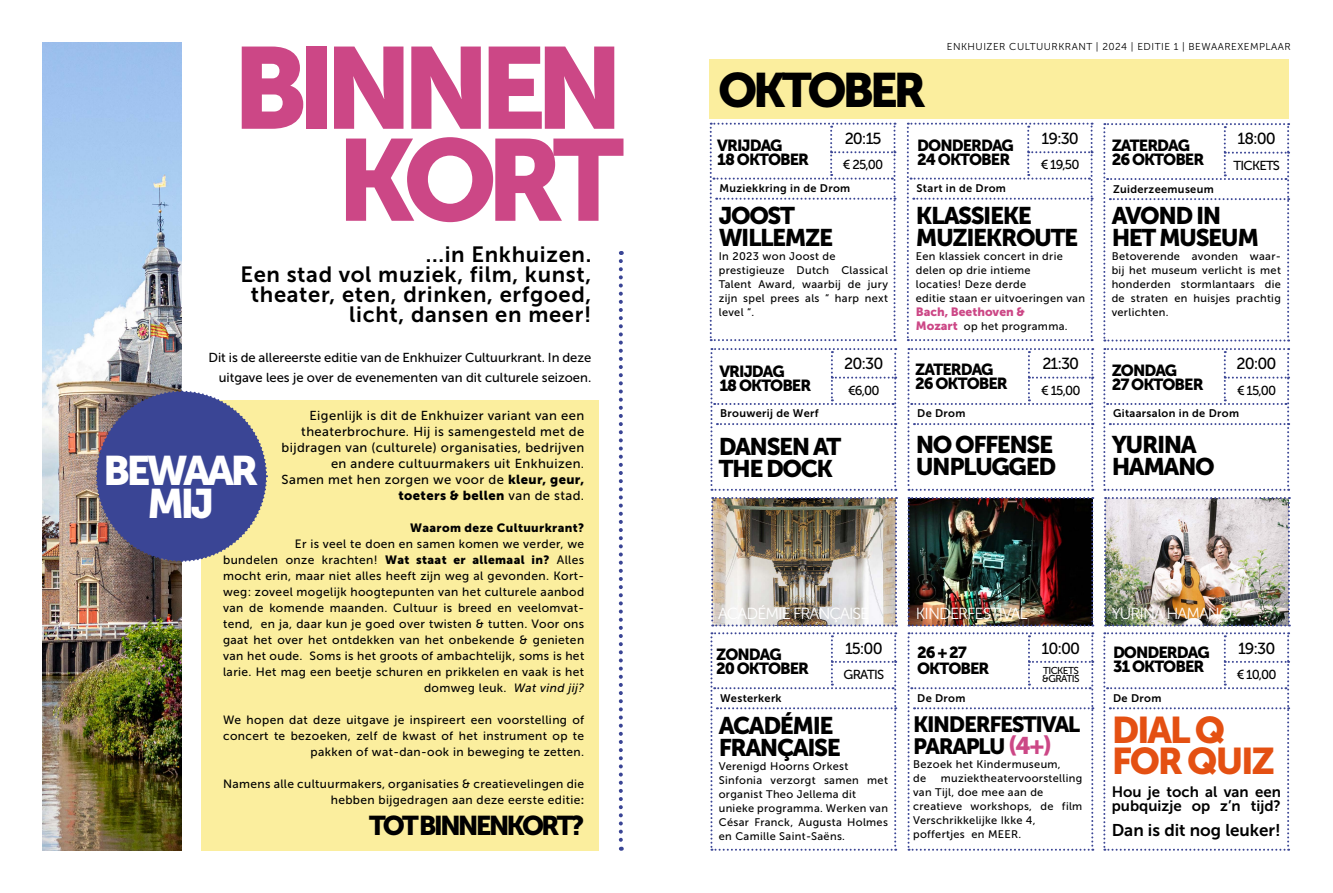
<style>
.page{position:relative;width:1333px;height:893px;background:#fff}
.page>*{position:absolute;margin:0;border:0;box-sizing:border-box;transform-origin:0 0}
.t1{font:115px/92px "Museo Sans 900";letter-spacing:-.1em;color:#cc4786;text-align:right}
.t2{font:48px "Museo Sans 900";letter-spacing:-.09em;color:#000}
.t3{font:41px/33px "Museo Sans 900";letter-spacing:-.09em;color:#fff;text-align:center}
.t4{font:37px/31px "Museo Sans 900";letter-spacing:-.06em;color:#e45012}
.t5{font:27px "Museo Sans 900";letter-spacing:-.11em;color:#000}
.t6{font:24px/22px "Museo Sans 900";letter-spacing:-.06em;color:#000}
.t7{font:22px/20px "Museo Sans 700";letter-spacing:.03em;color:#000;text-align:right}
.t8{font:22px/22px "Museo Sans 900";letter-spacing:-.06em;color:#000}
.t9{font:17px "Museo Sans 700";color:#000}
.t10{font:16px/14px "Museo Sans 900";letter-spacing:-.06em;color:#000}
.t11{font:16px "Museo Sans 500";letter-spacing:-.06em;color:#000}
.t12{font:16px "Museo Sans 300";letter-spacing:-.06em;color:#fff}
.t13{font:15px/14px "Museo Sans 700";color:#000}
.t14{font:13px/16px "Museo Sans 500";letter-spacing:.03em;color:#000;text-align:right}
.t15{font:13px/20px "Museo Sans 500";color:#000;text-align:right}
.t16{font:13px "Museo Sans 900";letter-spacing:.03em;color:#000}
.t17{font:13px "Museo Sans 500";letter-spacing:-.06em;color:#000}
.t18{font:12px/16px "Museo Sans 500";letter-spacing:.03em;color:#000;text-align:right}
.t19{font:12px "Museo Sans 900";letter-spacing:.03em;color:#000}
.t20{font:12px "Museo Sans 900";color:#cc4786}
.t21{font:11px/14px "Museo Sans 500";letter-spacing:.03em;color:#000}
.t22{font:11px "Museo Sans 700";letter-spacing:.03em;color:#000}
.t23{font:10px "Museo Sans 300";letter-spacing:.05em;color:#000}
.t24{font:10px/8px "Museo Sans 500";letter-spacing:-.06em;color:#000}
.s1{font-family:"Museo Sans 900";font-size:12px;color:#cc4786}
.s2{font-family:"Museo Sans 900"}
.s3{font-family:"Museo Sans 500"}
.s4{font-style:italic}
.s5{font-family:"Museo Sans 700"}
.s6{font-size:24px;color:#cc4786}
</style>
<div class="page">
<svg style="left:618px;top:261px;width:4px;height:590px"></svg>
<img style="left:43px;top:43px;width:138px;height:807px">
<div style="left:709px;top:59px;width:579px;height:59px;background:#fbee9e"></div>
<div style="left:201px;top:400px;width:397px;height:451px;background:#fbee9e"></div>
<svg style="left:1103px;top:123px;width:186px;height:218px"></svg>
<svg style="left:709px;top:123px;width:186px;height:218px"></svg>
<svg style="left:906px;top:123px;width:186px;height:218px"></svg>
<svg style="left:710px;top:348px;width:186px;height:143px"></svg>
<svg style="left:907px;top:348px;width:186px;height:143px"></svg>
<svg style="left:710px;top:632px;width:186px;height:219px"></svg>
<img style="left:711px;top:497px;width:186px;height:129px">
<img style="left:907px;top:497px;width:186px;height:129px">
<svg style="left:1103px;top:348px;width:186px;height:143px"></svg>
<svg style="left:1103px;top:632px;width:186px;height:219px"></svg>
<div style="left:1108px;top:713px;width:175px;height:134px;background:#fff"></div>
<img style="left:1104px;top:497px;width:185px;height:129px">
<svg style="left:907px;top:632px;width:186px;height:219px"></svg>
<svg style="left:95px;top:390px;width:173px;height:173px;background:#5b5f93"></svg>
<div style="left:716px;top:203px;width:174px;height:135px;background:#fff"></div>
<div style="left:913px;top:203px;width:174px;height:135px;background:#fff"></div>
<div style="left:716px;top:713px;width:174px;height:135px;background:#fff"></div>
<div style="left:910px;top:713px;width:175px;height:134px;background:#fff"></div>
<div style="left:1108px;top:203px;width:175px;height:134px;background:#fff"></div>
<h1 class="t1" style="left:232px;top:42px;width:393px">BINNEN<br>KORT</h1>
<p class="t23" style="left:946px;top:41px;width:345px">ENKHUIZER CULTUURKRANT | 2024 | EDITIE 1 | BEWAAREXEMPLAAR</p>
<h2 class="t2" style="left:718px;top:63px;width:210px">OKTOBER</h2>
<h3 class="t11" style="left:1041px;top:130px;width:39px">19:30</h3>
<p class="t14" style="left:1040px;top:157px;width:40px">€ 19,50</p>
<h3 class="t11" style="left:844px;top:130px;width:38px">20:15</h3>
<p class="t14" style="left:842px;top:157px;width:42px">€ 25,00</p>
<h3 class="t11" style="left:1237px;top:130px;width:40px">18:00</h3>
<p class="t17" style="left:1233px;top:158px;width:48px">TICKETS</p>
<h3 class="t6" style="left:1111px;top:204px;width:149px">AVOND IN<br>HET MUSEUM</h3>
<p class="t21" style="left:1111px;top:249px;width:171px;text-align:justify">Betoverende avonden waar&shy;bij het museum verlicht is met honderden stormlantaars die de straten en huisjes prachtig verlichten.</p>
<h3 class="t10" style="left:917px;top:138px;width:98px">DONDERDAG<br>24 OKTOBER</h3>
<h3 class="t10" style="left:1111px;top:138px;width:94px">ZATERDAG<br>26 OKTOBER</h3>
<h3 class="t10" style="left:717px;top:138px;width:93px">VRIJDAG<br>18 OKTOBER</h3>
<p class="t22" style="left:916px;top:182px;width:91px">Start in de Drom</p>
<p class="t22" style="left:719px;top:182px;width:132px">Muziekkring in de Drom</p>
<p class="t22" style="left:1113px;top:183px;width:102px">Zuiderzeemuseum</p>
<h3 class="t6" style="left:718px;top:205px;width:116px">JOOST<br>WILLEMZE</h3>
<p class="t21" style="left:718px;top:249px;width:171px">In 2023 won Joost de prestigieuze Dutch Classical<br>Talent Award, waarbij de jury zijn spel prees als “ harp next level “.</p>
<h3 class="t6" style="left:915px;top:205px;width:164px">KLASSIEKE<br>MUZIEKROUTE</h3>
<p class="t21" style="left:915px;top:249px;width:171px">Een klassiek concert in drie delen op drie intieme<br>locaties! Deze derde<br>editie staan er uitvoeringen van</p>
<p class="t20" style="left:915px;top:305px;width:111px">Bach, Beethoven &amp;</p>
<p class="t21" style="left:915px;top:319px;width:153px"><span class="s1">Mozart</span> op het programma.</p>
<h3 class="t7" style="left:240px;top:244px;width:352px">...in Enkhuizen.<br>Een stad vol muziek, film, kunst, theater, eten, drinken, erfgoed, licht, dansen en meer!</h3>
<p class="t15" style="left:208px;top:347px;width:384px">Dit is de allereerste editie van de Enkhuizer Cultuurkrant. In deze uitgave lees je over de evenementen van dit culturele seizoen.</p>
<h3 class="t11" style="left:844px;top:355px;width:41px">20:30</h3>
<p class="t14" style="left:848px;top:382px;width:33px">€6,00</p>
<h3 class="t11" style="left:1042px;top:355px;width:38px">21:30</h3>
<p class="t14" style="left:1041px;top:382px;width:41px">€ 15,00</p>
<h3 class="t11" style="left:1236px;top:355px;width:41px">20:00</h3>
<h3 class="t10" style="left:915px;top:363px;width:94px">ZATERDAG<br>26 OKTOBER</h3>
<h3 class="t10" style="left:1111px;top:363px;width:93px">ZONDAG<br>27 OKTOBER</h3>
<p class="t22" style="left:1113px;top:408px;width:127px">Gitaarsalon in de Drom</p>
<h3 class="t10" style="left:719px;top:364px;width:93px">VRIJDAG<br>18 OKTOBER</h3>
<p class="t14" style="left:1236px;top:382px;width:41px">€ 15,00</p>
<p class="t22" style="left:720px;top:408px;width:100px">Brouwerij de Werf</p>
<p class="t22" style="left:917px;top:408px;width:50px">De Drom</p>
<p class="t14" style="left:281px;top:407px;width:304px">Eigenlijk is dit de Enkhuizer variant van een theaterbrochure. Hij is samengesteld met de bijdragen van (culturele) organisaties, bedrijven en andere cultuurmakers uit Enkhuizen.<br>Samen met hen zorgen we voor de <span class="s2">kleur, geur,</span></p>
<p class="t16" style="left:398px;top:488px;width:187px">toeters &amp; bellen <span class="s3">van de stad.</span></p>
<p class="t19" style="left:410px;top:521px;width:175px">Waarom deze Cultuurkrant?</p>
<p class="t18" style="left:223px;top:536px;width:362px">Er is veel te doen en samen komen we verder, we<br>bundelen onze krachten! <span class="s2">Wat staat er allemaal in?</span> Alles mocht erin, maar niet alles heeft zijn weg al gevonden. Kort&shy;weg: zoveel mogelijk hoogtepunten van het culturele aanbod van de komende maanden. Cultuur is breed en veelomvat&shy;tend, en ja, daar kun je goed over twisten &amp; tutten. Voor ons gaat het over het ontdekken van het onbekende &amp; genieten van het oude. Soms is het groots of ambachtelijk, soms is het larie. Het mag een beetje schuren en prikkelen en vaak is het domweg leuk. <span class="s4">Wat vind jij?</span></p>
<p class="t18" style="left:223px;top:712px;width:362px">We hopen dat deze uitgave je inspireert een voorstelling of concert te bezoeken, zelf de kwast of het instrument op te pakken of wat-dan-ook in beweging te zetten.</p>
<p class="t18" style="left:223px;top:776px;width:362px">Namens alle cultuurmakers, organisaties &amp; creatievelingen die hebben bijgedragen aan deze eerste editie<span class="s5">:</span></p>
<h3 class="t5" style="left:369px;top:810px;width:216px">TOT BINNENKORT?</h3>
<h3 class="t6" style="left:1111px;top:433px;width:105px">YURINA<br>HAMANO</h3>
<h3 class="t6" style="left:915px;top:434px;width:142px">NO OFFENSE<br>UNPLUGGED</h3>
<h3 class="t6" style="left:718px;top:435px;width:124px">DANSEN AT<br>THE DOCK</h3>
<h3 class="t3" style="left:103px;top:454px;width:157px">BEWAAR<br>MIJ</h3>
<h3 class="t12" style="left:718px;top:604px;width:153px">ACADÉMIE FRANÇAISE</h3>
<h3 class="t12" style="left:915px;top:604px;width:113px">KINDERFESTIVAL</h3>
<h3 class="t12" style="left:1111px;top:604px;width:122px">YURINA HAMANO</h3>
<h3 class="t11" style="left:845px;top:639px;width:39px">15:00</h3>
<p class="t14" style="left:843px;top:666px;width:42px">GRATIS</p>
<h3 class="t11" style="left:1041px;top:639px;width:40px">10:00</h3>
<p class="t24" style="left:1042px;top:666px;width:39px">TICKETS &amp;GRATIS</p>
<h3 class="t11" style="left:1237px;top:639px;width:39px">19:30</h3>
<p class="t14" style="left:1236px;top:666px;width:41px">€ 10,00</p>
<h3 class="t10" style="left:917px;top:644px;width:74px;line-height:16px">26 + 27<br>OKTOBER</h3>
<p class="t22" style="left:917px;top:692px;width:50px">De Drom</p>
<h3 class="t10" style="left:1112px;top:645px;width:98px">DONDERDAG<br>31 OKTOBER</h3>
<p class="t22" style="left:1113px;top:692px;width:50px">De Drom</p>
<h3 class="t10" style="left:716px;top:647px;width:94px">ZONDAG<br>20 OKTOBER</h3>
<p class="t22" style="left:720px;top:692px;width:63px">Westerkerk</p>
<h3 class="t6" style="left:718px;top:715px;width:123px">ACADÉMIE<br>FRANÇAISE</h3>
<p class="t21" style="left:718px;top:759px;width:171px">Verenigd Hoorns Orkest<br>Sinfonia verzorgt samen met organist Theo Jellema dit unieke programma. Werken van<br>César Franck, Augusta Holmes en Camille Saint-Saëns.</p>
<h3 class="t8" style="left:913px;top:713px;width:169px">KINDERFESTIVAL<br>PARAPLU <span class="s6">(4+)</span></h3>
<p class="t21" style="left:913px;top:757px;width:149px">Bezoek het Kindermuseum, de</p>
<h3 class="t4" style="left:1111px;top:715px;width:165px">DIAL Q<br>FOR QUIZ</h3>
<p class="t13" style="left:1111px;top:785px;width:171px">Hou je toch al van een pubquizje op z’n tijd?</p>
<h3 class="t9" style="left:1111px;top:821px;width:171px">Dan is dit nog leuker!</h3>
<p class="t21" style="left:913px;top:771px;width:171px;text-indent:28px">muziektheatervoorstelling van Tijl, doe mee aan de creatieve workshops, de film<br>Verschrikkelijke Ikke 4, poffertjes en MEER.</p>
</div>
